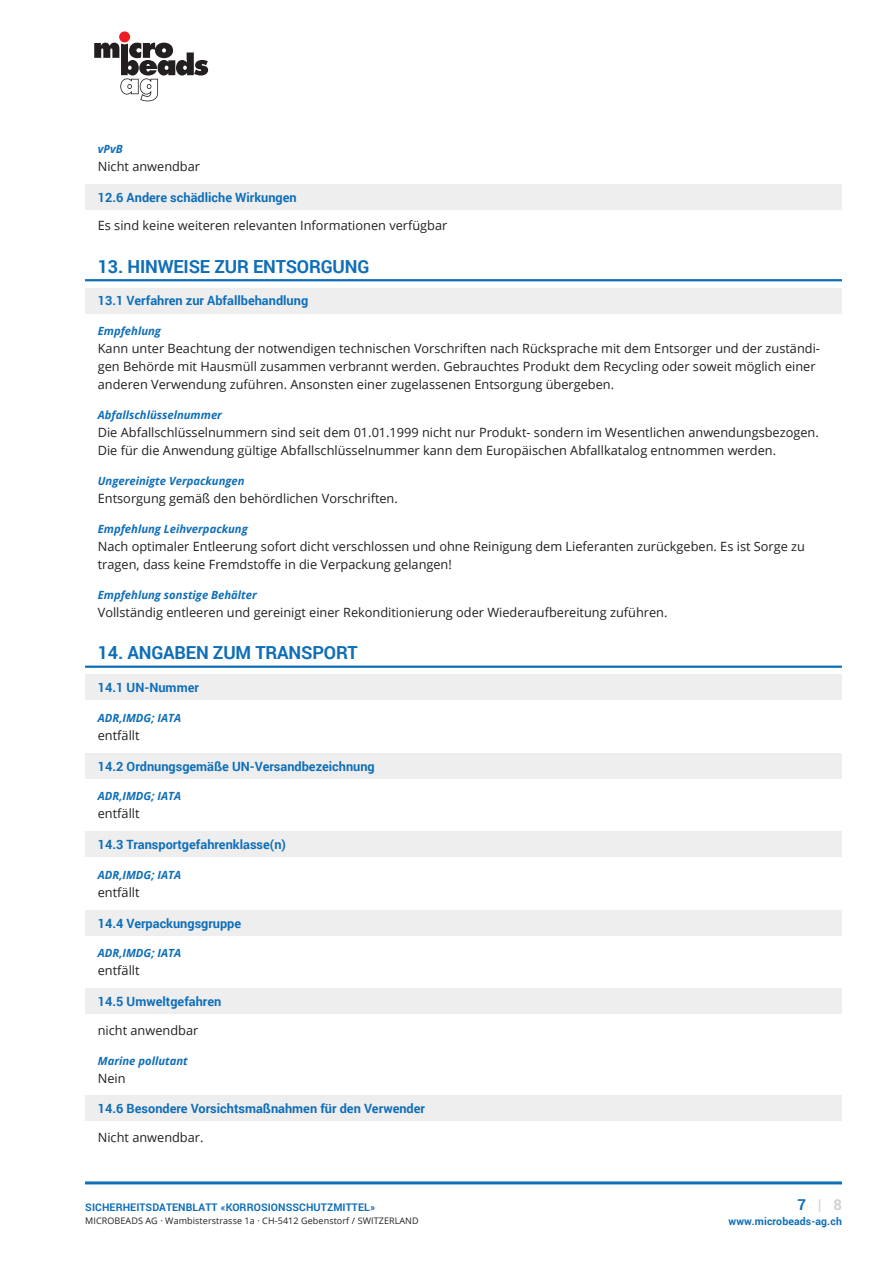
<style>
.page{position:relative;width:893px;height:1263px;background:#fff}
.page>*{position:absolute;margin:0;border:0;box-sizing:border-box;transform-origin:0 0}
.t1{font:700 18px "Roboto";letter-spacing:-.01em;color:#0f6eb8}
.t2{font:700 15px "Roboto";color:#d1d2d4}
.t3{font:12.75px/18px "Open Sans";color:#231f20}
.t4{font:700 12.75px "Roboto";color:#0f6eb8}
.t5{font:italic 700 11.25px "Open Sans";color:#0f6eb8}
.t6{font:700 10.5px "Roboto";letter-spacing:.01em;color:#0f6eb8}
.t7{font:9px "Open Sans";letter-spacing:.01em;color:#231f20}
.s1{color:#0f6eb8}
</style>
<div class="page">
<hr style="left:85px;top:1181px;width:757px;height:3px;background:#0f6eb8">
<div style="left:85px;top:184px;width:757px;height:26px;background:#eeeeef"></div>
<hr style="left:85px;top:279px;width:757px;height:2px;background:#0f6eb8">
<div style="left:85px;top:288px;width:757px;height:25px;background:#eeeeef"></div>
<hr style="left:85px;top:666px;width:757px;height:2px;background:#0f6eb8">
<div style="left:85px;top:674px;width:757px;height:26px;background:#eeeeef"></div>
<div style="left:85px;top:753px;width:757px;height:25px;background:#eeeeef"></div>
<div style="left:85px;top:831px;width:757px;height:26px;background:#eeeeef"></div>
<div style="left:85px;top:910px;width:757px;height:25px;background:#eeeeef"></div>
<div style="left:85px;top:988px;width:757px;height:26px;background:#eeeeef"></div>
<div style="left:85px;top:1095px;width:757px;height:26px;background:#eeeeef"></div>
<svg style="left:94px;top:43px;width:114px;height:58px"></svg>
<div style="left:119px;top:31px;width:11px;height:11px;background:#ee1d23;border-radius:50%"></div>
<p class="t5" style="left:98px;top:141px;width:27px">vPvB</p>
<p class="t3" style="left:98px;top:157px;width:104px">Nicht anwendbar</p>
<p class="t4" style="left:98px;top:188px;width:200px">12.6 Andere schädliche Wirkungen</p>
<p class="t3" style="left:98px;top:216px;width:351px">Es sind keine weiteren relevanten Informationen verfügbar</p>
<h1 class="t1" style="left:98px;top:254px;width:273px">13. HINWEISE ZUR ENTSORGUNG</h1>
<p class="t4" style="left:98px;top:292px;width:212px">13.1 Verfahren zur Abfallbehandlung</p>
<p class="t5" style="left:98px;top:323px;width:65px">Empfehlung</p>
<p class="t3" style="left:98px;top:339px;width:724px">Kann unter Beachtung der notwendigen technischen Vorschriften nach Rücksprache mit dem Entsorger und der zuständi&shy;gen Behörde mit Hausmüll zusammen verbrannt werden. Gebrauchtes Produkt dem Recycling oder soweit möglich einer anderen Verwendung zuführen. Ansonsten einer zugelassenen Entsorgung übergeben.</p>
<p class="t5" style="left:98px;top:407px;width:126px">Abfallschlüsselnummer</p>
<p class="t3" style="left:98px;top:423px;width:722px">Die Abfallschlüsselnummern sind seit dem 01.01.1999 nicht nur Produkt- sondern im Wesentlichen anwendungsbezogen.<br>Die für die Anwendung gültige Abfallschlüsselnummer kann dem Europäischen Abfallkatalog entnommen werden.</p>
<p class="t5" style="left:98px;top:473px;width:148px">Ungereinigte Verpackungen</p>
<p class="t3" style="left:98px;top:489px;width:302px">Entsorgung gemäß den behördlichen Vorschriften.</p>
<p class="t5" style="left:98px;top:521px;width:152px">Empfehlung Leihverpackung</p>
<p class="t3" style="left:98px;top:537px;width:709px">Nach optimaler Entleerung sofort dicht verschlossen und ohne Reinigung dem Lieferanten zurückgeben. Es ist Sorge zu tragen, dass keine Fremdstoffe in die Verpackung gelangen!</p>
<p class="t5" style="left:98px;top:587px;width:161px">Empfehlung sonstige Behälter</p>
<p class="t3" style="left:98px;top:603px;width:571px">Vollständig entleeren und gereinigt einer Rekonditionierung oder Wiederaufbereitung zuführen.</p>
<h1 class="t1" style="left:98px;top:640px;width:261px">14. ANGABEN ZUM TRANSPORT</h1>
<p class="t4" style="left:98px;top:678px;width:103px">14.1 UN-Nummer</p>
<p class="t5" style="left:98px;top:710px;width:85px">ADR,IMDG; IATA</p>
<p class="t3" style="left:98px;top:726px;width:43px">entfällt</p>
<p class="t4" style="left:98px;top:757px;width:279px">14.2 Ordnungsgemäße UN-Versandbezeichnung</p>
<p class="t5" style="left:98px;top:788px;width:85px">ADR,IMDG; IATA</p>
<p class="t3" style="left:98px;top:804px;width:43px">entfällt</p>
<p class="t4" style="left:98px;top:835px;width:190px">14.3 Transportgefahrenklasse(n)</p>
<p class="t5" style="left:98px;top:867px;width:85px">ADR,IMDG; IATA</p>
<p class="t3" style="left:98px;top:883px;width:43px">entfällt</p>
<p class="t4" style="left:98px;top:914px;width:145px">14.4 Verpackungsgruppe</p>
<p class="t5" style="left:98px;top:945px;width:85px">ADR,IMDG; IATA</p>
<p class="t3" style="left:98px;top:961px;width:43px">entfällt</p>
<p class="t4" style="left:98px;top:992px;width:125px">14.5 Umweltgefahren</p>
<p class="t3" style="left:98px;top:1021px;width:102px">nicht anwendbar</p>
<p class="t5" style="left:98px;top:1052px;width:92px">Marine pollutant</p>
<p class="t3" style="left:98px;top:1068px;width:29px">Nein</p>
<p class="t4" style="left:98px;top:1100px;width:329px">14.6 Besondere Vorsichtsmaßnahmen für den Verwender</p>
<p class="t3" style="left:98px;top:1128px;width:107px">Nicht anwendbar.</p>
<p class="t6" style="left:85px;top:1200px;width:291px">SICHERHEITSDATENBLATT «KORROSIONSSCHUTZMITTEL»</p>
<p class="t7" style="left:85px;top:1215px;width:335px">MICROBEADS AG · Wambisterstrasse 1a · CH-5412 Gebenstorf / SWITZERLAND</p>
<p class="t2" style="left:797px;top:1194px;width:46px"><span class="s1">7</span> | 8</p>
<p class="t6" style="left:729px;top:1214px;width:115px">www.microbeads-ag.ch</p>
</div>
